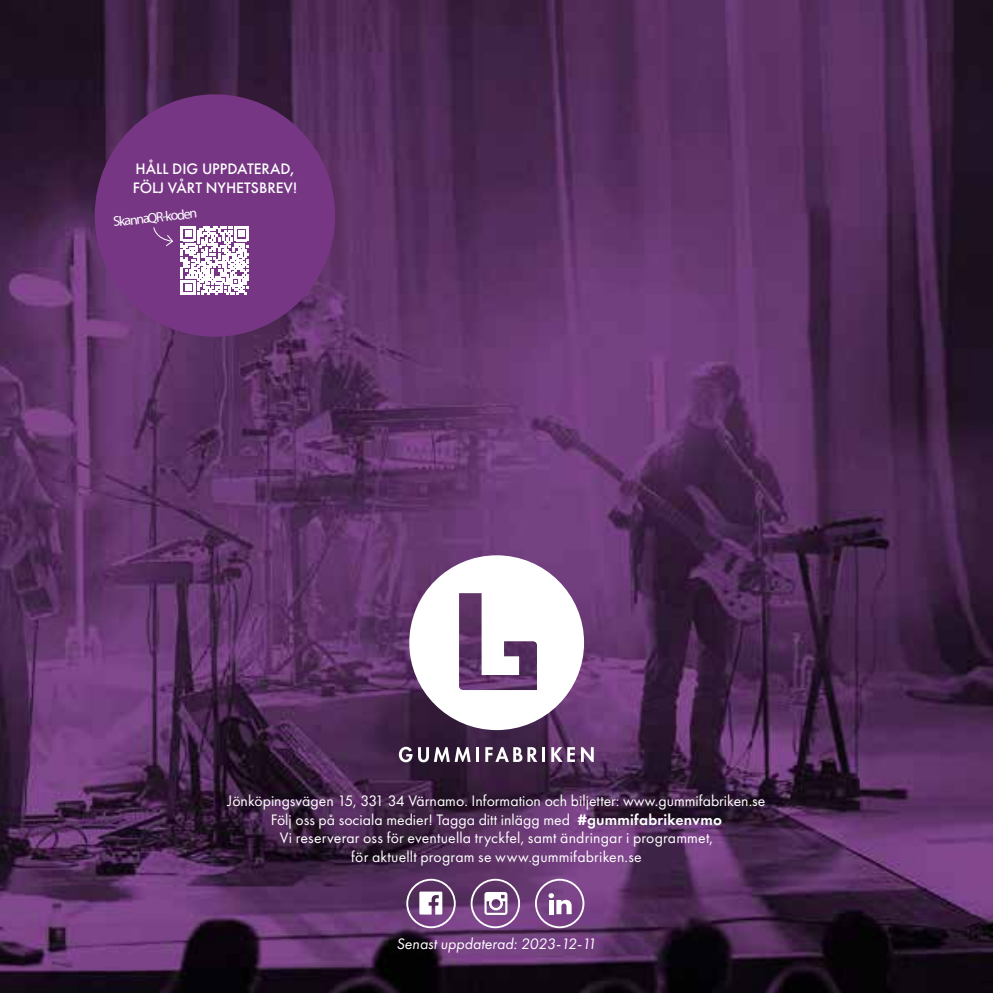
<style>
.page{position:relative;width:993px;height:993px;background:#fff}
.page>*{position:absolute;margin:0;border:0;box-sizing:border-box;transform-origin:0 0}
.t1{font:15.75px/18.9px "Futura PT";color:#fff;text-align:center}
.t2{font:500 15.75px/18.9px "Futura PT";color:#fff}
.t3{font:italic 15.75px "Futura PT";color:#fff}
.t4{font:14px "Myriad Pro";color:#fff}
.s1{font-weight:600}
</style>
<div class="page">
<img style="left:0;top:0;width:992px;height:992px">
<svg style="left:399px;top:746px;width:13px;height:16px"></svg>
<svg style="left:418px;top:747px;width:52px;height:15px"></svg>
<hr style="left:476px;top:747px;width:3px;height:14px;background:#fff">
<svg style="left:485px;top:747px;width:52px;height:14px"></svg>
<hr style="left:542px;top:747px;width:3px;height:14px;background:#fff">
<svg style="left:551px;top:747px;width:23px;height:14px"></svg>
<svg style="left:580px;top:747px;width:13px;height:14px"></svg>
<svg style="left:409px;top:555px;width:175px;height:174px"></svg>
<svg style="left:406px;top:878px;width:49px;height:49px"></svg>
<svg style="left:535px;top:878px;width:49px;height:49px"></svg>
<svg style="left:470px;top:878px;width:50px;height:49px"></svg>
<div style="left:95px;top:94px;width:240px;height:242px;background:#763684;border-radius:50%"></div>
<svg style="left:181px;top:226px;width:68px;height:68px"></svg>
<svg style="left:153px;top:227px;width:20px;height:19px"></svg>
<p class="t2" style="left:133px;top:159px;width:166px">HÅLL DIG UPPDATERAD,<br>FÖLJ VÅRT NYHETSBREV!</p>
<p class="t4" style="left:112px;top:213px;width:86px;rotate:-6deg">Skanna QR-koden</p>
<p class="t1" style="left:227px;top:790px;width:539px">Jönköpingsvägen 15, 331 34 Värnamo. Information och biljetter: www.gummifabriken.se Följ oss på sociala medier! Tagga ditt inlägg med <span class="s1">#gummifabrikenvmo<br></span>Vi reserverar oss för eventuella tryckfel, samt ändringar i programmet,<br>för aktuellt program se www.gummifabriken.se</p>
<p class="t3" style="left:396px;top:933px;width:201px">Senast uppdaterad: 2023-12-11</p>
</div>
